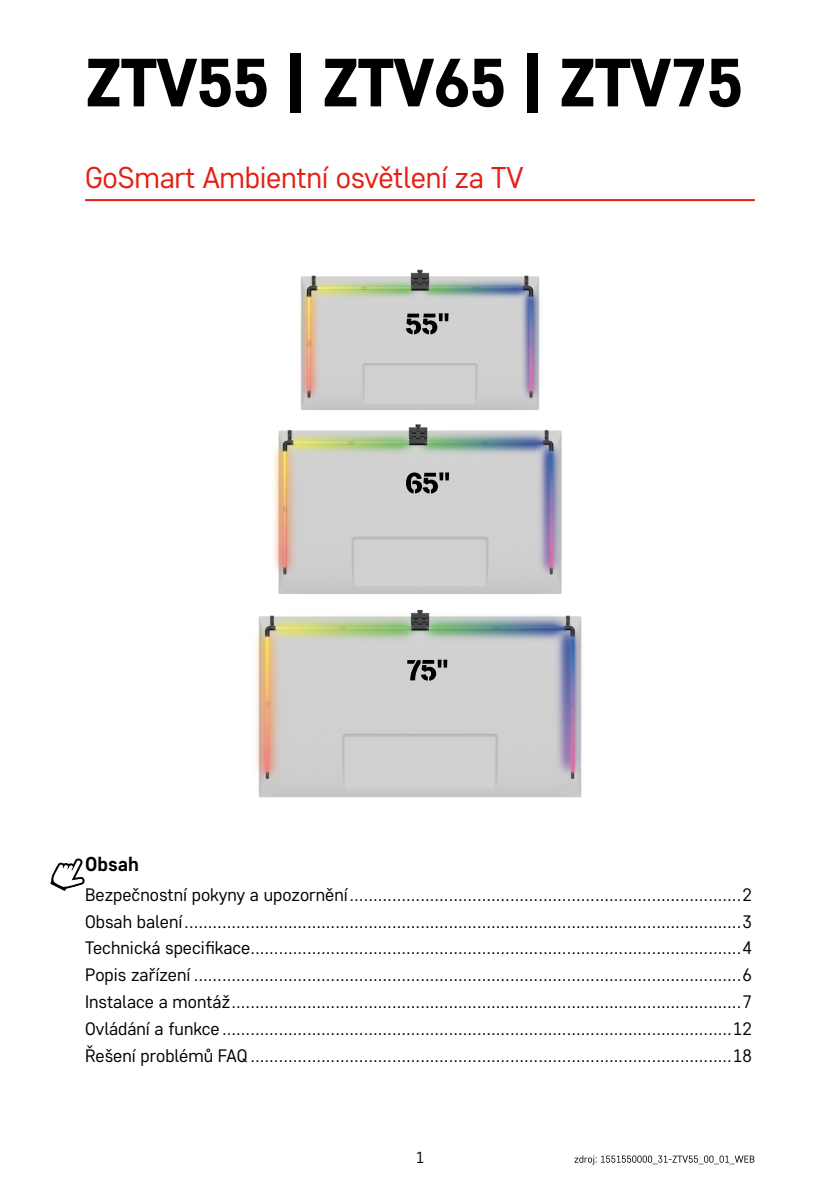
<style>
.page{position:relative;width:840px;height:1191px;background:#fff}
.page>*{position:absolute;margin:0;border:0;box-sizing:border-box;transform-origin:0 0}
.t1{font:800 68px "Core Sans D65";letter-spacing:-.02em;color:#000}
.t2{font:30px "Core Sans D35";letter-spacing:-.01em;color:#e41f13}
.t3{font:700 20px "Core Sans D55";color:#000}
.t4{font:18px/26.8px "Core Sans D35";color:#000;text-align:justify}
.t5{font:16px "Core Sans D35";color:#000}
</style>
<div class="page">
<hr style="left:85px;top:199px;width:669px;height:2px;background:#e41f13">
<svg style="left:50px;top:858px;width:35px;height:33px"></svg>
<img style="left:300px;top:269px;width:240px;height:89px">
<img style="left:274px;top:358px;width:288px;height:174px">
<img style="left:255px;top:532px;width:327px;height:266px">
<svg style="left:405px;top:313px;width:43px;height:21px"></svg>
<svg style="left:406px;top:472px;width:43px;height:21px"></svg>
<svg style="left:407px;top:659px;width:40px;height:21px"></svg>
<svg style="left:574px;top:1155px;width:180px;height:9px"></svg>
<h1 class="t1" style="left:85px;top:38px;width:659px">ZTV55 | ZTV65 | ZTV75</h1>
<h2 class="t2" style="left:85px;top:158px;width:439px">GoSmart Ambientní osvětlení za TV</h2>
<p class="t3" style="left:85px;top:851px;width:55px">Obsah</p>
<p class="t4" style="left:85px;top:880px;width:668px">Bezpečnostní pokyny a upozornění...................................................................................2<br>Obsah balení......................................................................................................................3<br>Technická specifikace........................................................................................................4<br>Popis zařízení ....................................................................................................................6<br>Instalace a montáž............................................................................................................7<br>Ovládání a funkce............................................................................................................12<br>Řešení problémů FAQ ......................................................................................................18</p>
<p class="t5" style="left:415px;top:1146px;width:10px">1</p>
</div>
